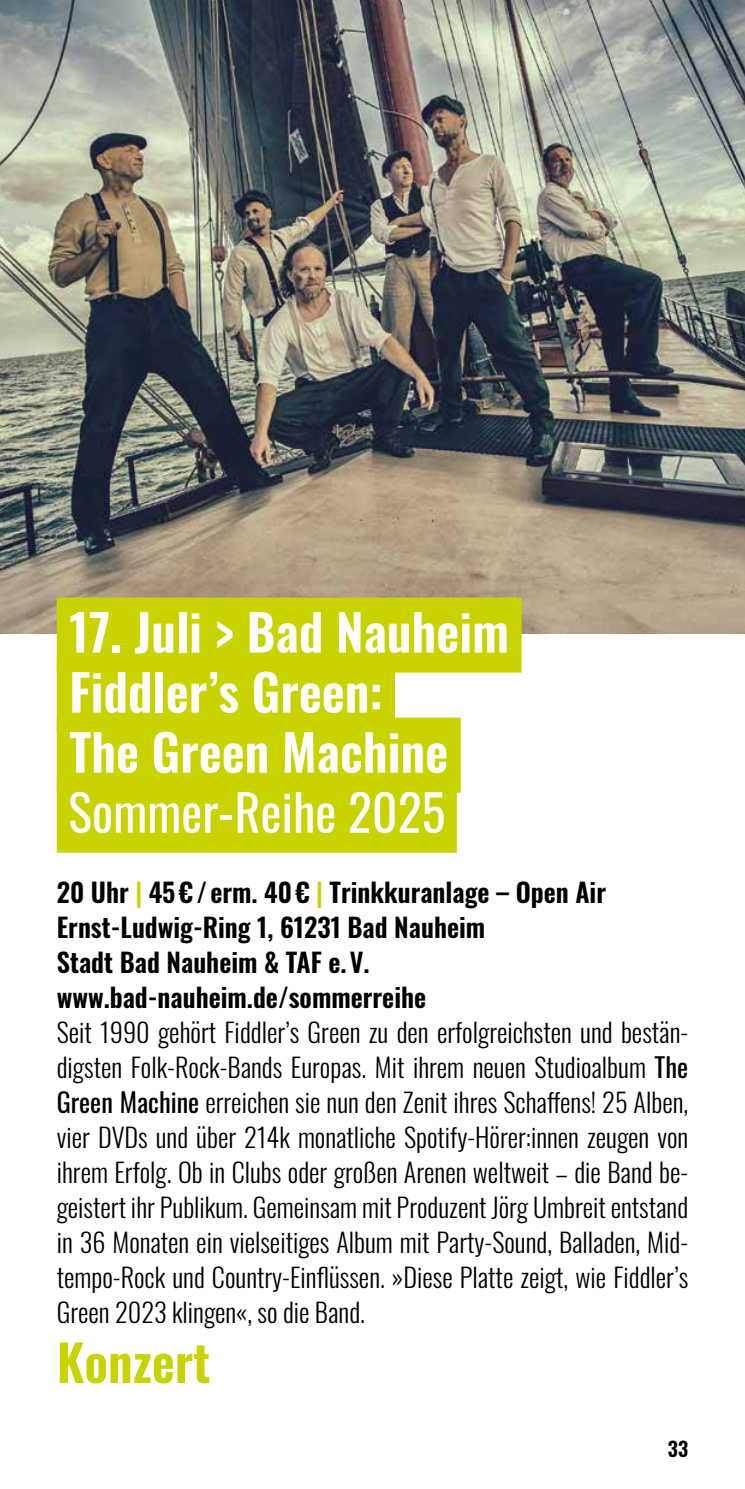
<style>
.page{position:relative;width:745px;height:1489px;background:#fff}
.page>*{position:absolute;margin:0;border:0;box-sizing:border-box;transform-origin:0 0}
.t1{font:600 50px/60px "Oswald";color:#fff}
.t2{font:50px "Oswald";color:#fff}
.t3{font:600 50px "Oswald";color:#c8d300}
.t4{font:300 26.25px/35px "Oswald";color:#000;text-align:justify}
.t5{font:600 26.25px/35px "Oswald";color:#000}
.t6{font:600 20px "Oswald";color:#000}
.s1{color:#c8d300}
.s2{font-weight:400}
</style>
<div class="page">
<img style="left:0;top:0;width:744px;height:633px">
<div style="left:57px;top:597px;width:464px;height:75px;background:#c8d300"></div>
<div style="left:57px;top:657px;width:337px;height:75px;background:#c8d300"></div>
<div style="left:57px;top:717px;width:403px;height:75px;background:#c8d300"></div>
<div style="left:57px;top:777px;width:399px;height:75px;background:#c8d300"></div>
<h1 class="t1" style="left:69px;top:605px;width:441px">17. Juli &gt; Bad Nauheim<br>Fiddler’s Green:<br>The Green Machine</h1>
<h1 class="t2" style="left:68px;top:767px;width:378px">Sommer-Reihe 2025</h1>
<p class="t5" style="left:57px;top:876px;width:550px">20 Uhr <span class="s1">|</span> 45€/ erm. 40€ <span class="s1">|</span> Trinkkuranlage – Open Air Ernst-Ludwig-Ring 1, 61231 Bad Nauheim<br>Stadt Bad Nauheim &amp; TAF e.V. www.bad-nauheim.de/sommerreihe</p>
<p class="t4" style="left:57px;top:1011px;width:632px">Seit 1990 gehört Fiddler’s Green zu den erfolgreichsten und bestän&shy;digsten Folk-Rock-Bands Europas. Mit ihrem neuen Studioalbum <span class="s2">The Green Machine</span> erreichen sie nun den Zenit ihres Schaffens! 25 Alben, vier DVDs und über 214k monatliche Spotify-Hörer:innen zeugen von ihrem Erfolg. Ob in Clubs oder großen Arenen weltweit – die Band be&shy;geistert ihr Publikum. Gemeinsam mit Produzent Jörg Umbreit entstand in 36 Monaten ein vielseitiges Album mit Party-Sound, Balladen, Mid&shy;tempo-Rock und Country-Einflüssen. »Diese Platte zeigt, wie Fiddler’s Green 2023 klingen«, so die Band.</p>
<h1 class="t3" style="left:57px;top:1336px;width:155px">Konzert</h1>
<p class="t6" style="left:667px;top:1438px;width:22px">33</p>
</div>
